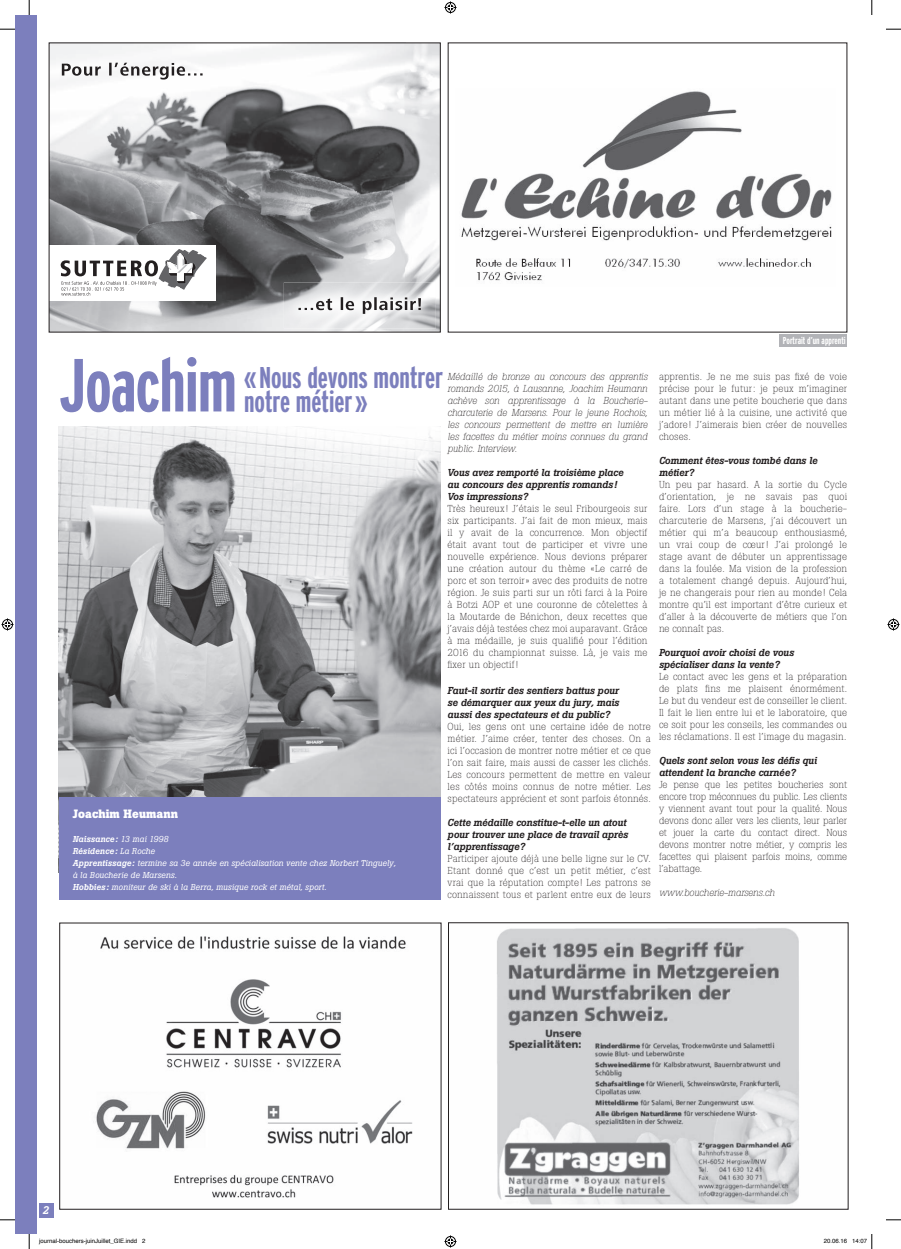
<style>
.page{position:relative;width:901px;height:1249px;background:#fff}
.page>*{position:absolute;margin:0;border:0;box-sizing:border-box;transform-origin:0 0}
.t1{font:700 extra-condensed 75px "Interstate";letter-spacing:-.01em;color:#7c7fbd}
.t2{font:700 extra-condensed 30px/24px "Interstate";color:#7c7fbd}
.t3{font:700 12px "Boton";letter-spacing:.01em;color:#fff}
.t4{font:italic 500 11px "Boton";color:#fff}
.t5{font:300 10px/12px "Boton";letter-spacing:.01em;color:#231f20;text-align:justify}
.t6{font:italic 500 10px/12px "Boton";letter-spacing:-.01em;color:#231f20}
.t7{font:italic 300 10px/12px "Boton";letter-spacing:-.01em;color:#231f20;text-align:justify}
.t8{font:700 extra-condensed 10px "Interstate";color:#fff}
.t9{font:italic 8.5px/12px "Boton";letter-spacing:.01em;color:#fff}
.t10{font:6px "Helvetica";color:#000}
.s1{font-weight:500}
</style>
<div class="page">
<div style="left:779px;top:334px;width:67px;height:13px;background:#b2b3b7"></div>
<img style="left:461px;top:91px;width:371px;height:190px">
<div style="left:15px;top:15px;width:22px;height:1219px;background:#7c7fbd"></div>
<div style="left:39px;top:1203px;width:15px;height:14px;background:#7c7fbd"></div>
<img style="left:59px;top:427px;width:381px;height:370px">
<div style="left:59px;top:797px;width:381px;height:103px;background:#7c7fbd"></div>
<img style="left:51px;top:45px;width:387px;height:285px">
<div style="left:49px;top:245px;width:166px;height:56px;background:#fff"></div>
<img style="left:284px;top:283px;width:151px;height:45px">
<svg style="left:298px;top:297px;width:123px;height:17px"></svg>
<svg style="left:61px;top:249px;width:146px;height:47px"></svg>
<svg style="left:62px;top:63px;width:140px;height:17px"></svg>
<img style="left:96px;top:936px;width:317px;height:262px">
<img style="left:497px;top:928px;width:302px;height:277px">
<div style="left:448px;top:922px;width:400px;height:287px;border:1px solid #231f20"></div>
<svg style="left:0;top:29px;width:15px;height:1px"></svg>
<svg style="left:886px;top:29px;width:14px;height:1px"></svg>
<svg style="left:0;top:1219px;width:15px;height:2px"></svg>
<svg style="left:886px;top:1219px;width:14px;height:2px"></svg>
<svg style="left:29px;top:0;width:1px;height:15px"></svg>
<svg style="left:29px;top:1234px;width:1px;height:15px"></svg>
<svg style="left:871px;top:0;width:1px;height:15px"></svg>
<svg style="left:444px;top:2px;width:12px;height:12px"></svg>
<svg style="left:444px;top:1235px;width:12px;height:12px"></svg>
<svg style="left:2px;top:618px;width:12px;height:12px"></svg>
<svg style="left:887px;top:618px;width:12px;height:12px"></svg>
<svg style="left:871px;top:1234px;width:1px;height:15px"></svg>
<p class="t8" style="left:782px;top:334px;width:64px">Portrait d’un apprenti</p>
<h1 class="t1" style="left:59px;top:344px;width:179px">Joachim</h1>
<h2 class="t2" style="left:244px;top:366px;width:200px">«Nous devons montrer notre métier»</h2>
<p class="t5" style="left:658px;top:371px;width:190px">apprentis. Je ne me suis pas fixé de voie précise pour le futur: je peux m’imaginer autant dans une petite boucherie que dans un métier lié à la cuisine, une activité que j’adore! J’aimerais bien créer de nouvelles choses.</p>
<p class="t6" style="left:658px;top:455px;width:160px">Comment êtes-vous tombé dans le métier?</p>
<p class="t5" style="left:658px;top:479px;width:190px">Un peu par hasard. A la sortie du Cycle d’orientation, je ne savais pas quoi faire. Lors d’un stage à la boucherie&shy;charcuterie de Marsens, j’ai découvert un métier qui m’a beaucoup enthousiasmé, un vrai coup de cœur! J’ai prolongé le stage avant de débuter un apprentissage dans la foulée. Ma vision de la profession a totalement changé depuis. Aujourd’hui, je ne changerais pour rien au monde! Cela montre qu’il est important d’être curieux et d’aller à la découverte de métiers que l’on ne connaît pas.</p>
<p class="t6" style="left:658px;top:647px;width:136px">Pourquoi avoir choisi de vous spécialiser dans la vente?</p>
<p class="t5" style="left:658px;top:671px;width:190px">Le contact avec les gens et la préparation de plats fins me plaisent énormément.<br>Le but du vendeur est de conseiller le client.<br>Il fait le lien entre lui et le laboratoire, que ce soit pour les conseils, les commandes ou les réclamations. Il est l’image du magasin.</p>
<p class="t6" style="left:658px;top:755px;width:159px">Quels sont selon vous les défis qui attendent la branche carnée?</p>
<p class="t5" style="left:658px;top:779px;width:190px">Je pense que les petites boucheries sont encore trop méconnues du public. Les clients y viennent avant tout pour la qualité. Nous devons donc aller vers les clients, leur parler et jouer la carte du contact direct. Nous devons montrer notre métier, y compris les facettes qui plaisent parfois moins, comme l’abattage.</p>
<p class="t7" style="left:658px;top:887px;width:117px">www.boucherie-marsens.ch</p>
<p class="t7" style="left:447px;top:371px;width:202px">Médaillé de bronze au concours des apprentis romands 2015, à Lausanne, Joachim Heumann achève son apprentissage à la Boucherie&shy;charcuterie de Marsens. Pour le jeune Rochois, les concours permettent de mettre en lumière les facettes du métier moins connues du grand public. Interview.</p>
<p class="t6" style="left:447px;top:467px;width:177px">Vous avez remporté la troisième place au concours des apprentis romands!<br>Vos impressions?</p>
<p class="t5" style="left:447px;top:503px;width:201px">Très heureux! J’étais le seul Fribourgeois sur six participants. J’ai fait de mon mieux, mais il y avait de la concurrence. Mon objectif était avant tout de participer et vivre une nouvelle expérience. Nous devions préparer une création autour du thème «Le carré de porc et son terroir» avec des produits de notre région. Je suis parti sur un rôti farci à la Poire à Botzi AOP et une couronne de côtelettes à la Moutarde de Bénichon, deux recettes que j’avais déjà testées chez moi auparavant. Grâce à ma médaille, je suis qualifié pour l’édition 2016 du championnat suisse. Là, je vais me fixer un objectif!</p>
<p class="t6" style="left:447px;top:684px;width:173px;text-align:justify">Faut-il sortir des sentiers battus pour se démarquer aux yeux du jury, mais aussi des spectateurs et du public?</p>
<p class="t5" style="left:447px;top:720px;width:205px">Oui, les gens ont une certaine idée de notre métier. J’aime créer, tenter des choses. On a ici l’occasion de montrer notre métier et ce que l’on sait faire, mais aussi de casser les clichés.<br>Les concours permettent de mettre en valeur les côtés moins connus de notre métier. Les spectateurs apprécient et sont parfois étonnés.</p>
<p class="t6" style="left:447px;top:816px;width:182px">Cette médaille constitue-t-elle un atout pour trouver une place de travail après l’apprentissage?</p>
<p class="t5" style="left:447px;top:852px;width:205px">Participer ajoute déjà une belle ligne sur le CV.<br>Etant donné que c’est un petit métier, c’est vrai que la réputation compte! Les patrons se connaissent tous et parlent entre eux de leurs</p>
<p class="t3" style="left:73px;top:806px;width:107px">Joachim Heumann</p>
<p class="t9" style="left:73px;top:833px;width:324px"><span class="s1">Naissance:</span> 13 mai 1998<br><span class="s1">Résidence:</span> La Roche<br><span class="s1">Apprentissage:</span> termine sa 3e année en spécialisation vente chez Norbert Tinguely, à la Boucherie de Marsens.<br><span class="s1">Hobbies:</span> moniteur de ski à la Berra, musique rock et métal, sport.</p>
<p class="t4" style="left:42px;top:1204px;width:8px">2</p>
<p class="t10" style="left:39px;top:1236px;width:108px">journal-bouchers-juinJuillet_GIE.indd 2</p>
<p class="t10" style="left:823px;top:1236px;width:45px">20.06.16 14:07</p>
</div>
